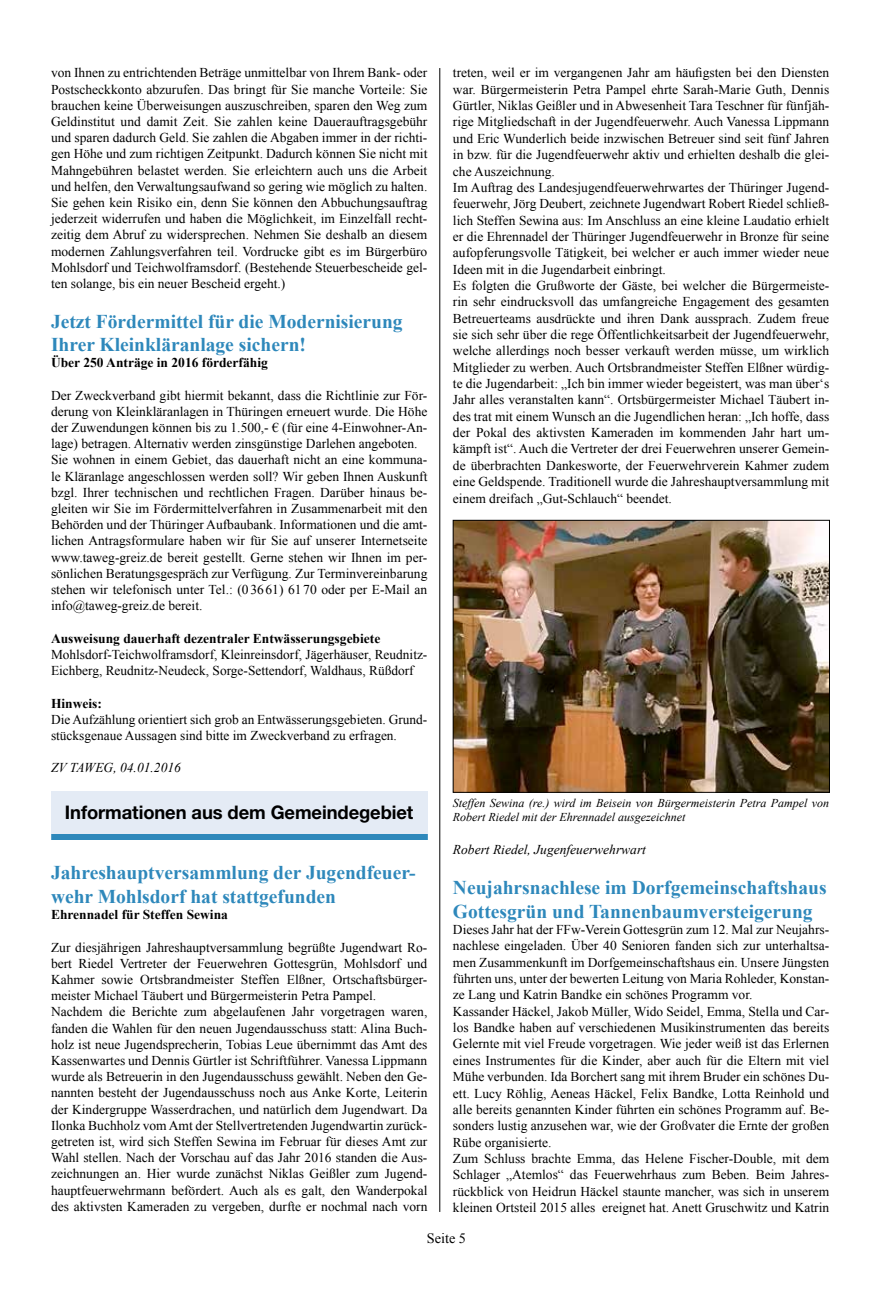
<style>
.page{position:relative;width:893px;height:1297px;background:#fff}
.page>*{position:absolute;margin:0;border:0;box-sizing:border-box;transform-origin:0 0}
.t1{font:700 19.5px/23.4px "Times New Roman";color:#2e88bb}
.t2{font:700 18.75px "Helvetica Neue LT Std";letter-spacing:-.005em;color:#000}
.t3{font:14.25px "Times New Roman";color:#000}
.t4{font:13.5px/16.2px "Times New Roman";color:#000}
.t5{font:700 13.5px "Times New Roman";color:#000}
.t6{font:italic 13.5px "Times New Roman";color:#000}
.t7{font:italic 12px/14.4px "Times New Roman";color:#000}
</style>
<div class="page">
<hr style="left:439px;top:68px;width:1px;height:1144px;background:#000">
<div style="left:51px;top:798px;width:376px;height:42px;background:#2e88bb"></div>
<div style="left:51px;top:791px;width:376px;height:43px;background:#e4ebf5"></div>
<img style="left:455px;top:522px;width:373px;height:268px">
<div style="left:453px;top:520px;width:377px;height:272px;border:1px solid #000"></div>
<p class="t4" style="left:51px;top:65px;width:378px;text-align:justify">von Ihnen zu entrichtenden Beträge unmittelbar von Ihrem Bank- oder Postscheckkonto abzurufen. Das bringt für Sie manche Vorteile: Sie brauchen keine Überweisungen auszuschreiben, sparen den Weg zum Geldinstitut und damit Zeit. Sie zahlen keine Dauerauftragsgebühr und sparen dadurch Geld. Sie zahlen die Abgaben immer in der richti&shy;gen Höhe und zum richtigen Zeitpunkt. Dadurch können Sie nicht mit Mahngebühren belastet werden. Sie erleichtern auch uns die Arbeit und helfen, den Verwaltungsaufwand so gering wie möglich zu halten.<br>Sie gehen kein Risiko ein, denn Sie können den Abbuchungsauftrag jederzeit widerrufen und haben die Möglichkeit, im Einzelfall recht&shy;zeitig dem Abruf zu widersprechen. Nehmen Sie deshalb an diesem modernen Zahlungsverfahren teil. Vordrucke gibt es im Bürgerbüro Mohlsdorf und Teichwolframsdorf. (Bestehende Steuerbescheide gel&shy;ten solange, bis ein neuer Bescheid ergeht.)</p>
<h1 class="t1" style="left:51px;top:309px;width:353px">Jetzt Fördermittel für die Modernisierung<br>Ihrer Kleinkläranlage sichern!</h1>
<p class="t5" style="left:51px;top:353px;width:218px">Über 250 Anträge in 2016 förderfähig</p>
<p class="t4" style="left:51px;top:387px;width:378px">Der Zweckverband gibt hiermit bekannt, dass die Richtlinie zur För&shy;derung von Kleinkläranlagen in Thüringen erneuert wurde. Die Höhe der Zuwendungen können bis zu 1.500,- € (für eine 4-Einwohner-An&shy;lage) betragen. Alternativ werden zinsgünstige Darlehen angeboten.<br>Sie wohnen in einem Gebiet, das dauerhaft nicht an eine kommuna&shy;le Kläranlage angeschlossen werden soll? Wir geben Ihnen Auskunft bzgl. Ihrer technischen und rechtlichen Fragen. Darüber hinaus be&shy;gleiten wir Sie im Fördermittelverfahren in Zusammenarbeit mit den Behörden und der Thüringer Aufbaubank. Informationen und die amt&shy;lichen Antragsformulare haben wir für Sie auf unserer Internetseite www.taweg-greiz.de bereit gestellt. Gerne stehen wir Ihnen im per&shy;sönlichen Beratungsgespräch zur Verfügung. Zur Terminvereinbarung stehen wir telefonisch unter Tel.: (03661) 6170 oder per E-Mail an info@taweg-greiz.de bereit.</p>
<p class="t5" style="left:51px;top:629px;width:331px">Ausweisung dauerhaft dezentraler Entwässerungsgebiete</p>
<p class="t4" style="left:51px;top:646px;width:378px">Mohlsdorf-Teichwolframsdorf, Kleinreinsdorf, Jägerhäuser, Reudnitz-<br>Eichberg, Reudnitz-Neudeck, Sorge-Settendorf, Waldhaus, Rüßdorf</p>
<p class="t5" style="left:51px;top:694px;width:53px">Hinweis:</p>
<p class="t4" style="left:51px;top:711px;width:378px">Die Aufzählung orientiert sich grob an Entwässerungsgebieten. Grund&shy;stücksgenaue Aussagen sind bitte im Zweckverband zu erfragen.</p>
<p class="t6" style="left:51px;top:759px;width:131px">ZV TAWEG, 04.01.2016</p>
<h2 class="t2" style="left:65px;top:801px;width:350px">Informationen aus dem Gemeindegebiet</h2>
<h1 class="t1" style="left:51px;top:861px;width:366px">Jahreshauptversammlung der Jugendfeuer&shy;wehr Mohlsdorf hat stattgefunden</h1>
<p class="t5" style="left:51px;top:905px;width:178px">Ehrennadel für Steffen Sewina</p>
<p class="t4" style="left:51px;top:939px;width:378px">Zur diesjährigen Jahreshauptversammlung begrüßte Jugendwart Ro&shy;bert Riedel Vertreter der Feuerwehren Gottesgrün, Mohlsdorf und Kahmer sowie Ortsbrandmeister Steffen Elßner, Ortschaftsbürger&shy;meister Michael Täubert und Bürgermeisterin Petra Pampel.<br>Nachdem die Berichte zum abgelaufenen Jahr vorgetragen waren, fanden die Wahlen für den neuen Jugendausschuss statt: Alina Buch&shy;holz ist neue Jugendsprecherin, Tobias Leue übernimmt das Amt des Kassenwartes und Dennis Gürtler ist Schriftführer. Vanessa Lippmann wurde als Betreuerin in den Jugendausschuss gewählt. Neben den Ge&shy;nannten besteht der Jugendausschuss noch aus Anke Korte, Leiterin der Kindergruppe Wasserdrachen, und natürlich dem Jugendwart. Da Ilonka Buchholz vom Amt der Stellvertretenden Jugendwartin zurück&shy;getreten ist, wird sich Steffen Sewina im Februar für dieses Amt zur Wahl stellen. Nach der Vorschau auf das Jahr 2016 standen die Aus&shy;zeichnungen an. Hier wurde zunächst Niklas Geißler zum Jugend&shy;hauptfeuerwehrmann befördert. Auch als es galt, den Wanderpokal des aktivsten Kameraden zu vergeben, durfte er nochmal nach vorn</p>
<p class="t4" style="left:453px;top:64px;width:378px">treten, weil er im vergangenen Jahr am häufigsten bei den Diensten war. Bürgermeisterin Petra Pampel ehrte Sarah-Marie Guth, Dennis Gürtler, Niklas Geißler und in Abwesenheit Tara Teschner für fünfjäh&shy;rige Mitgliedschaft in der Jugendfeuerwehr. Auch Vanessa Lippmann und Eric Wunderlich beide inzwischen Betreuer sind seit fünf Jahren in bzw. für die Jugendfeuerwehr aktiv und erhielten deshalb die glei&shy;che Auszeichnung.<br>Im Auftrag des Landesjugendfeuerwehrwartes der Thüringer Jugend&shy;feuerwehr, Jörg Deubert, zeichnete Jugendwart Robert Riedel schließ&shy;lich Steffen Sewina aus: Im Anschluss an eine kleine Laudatio erhielt er die Ehrennadel der Thüringer Jugendfeuerwehr in Bronze für seine aufopferungsvolle Tätigkeit, bei welcher er auch immer wieder neue Ideen mit in die Jugendarbeit einbringt.<br>Es folgten die Grußworte der Gäste, bei welcher die Bürgermeiste&shy;rin sehr eindrucksvoll das umfangreiche Engagement des gesamten Betreuerteams ausdrückte und ihren Dank aussprach. Zudem freue sie sich sehr über die rege Öffentlichkeitsarbeit der Jugendfeuerwehr, welche allerdings noch besser verkauft werden müsse, um wirklich Mitglieder zu werben. Auch Ortsbrandmeister Steffen Elßner würdig&shy;te die Jugendarbeit: „Ich bin immer wieder begeistert, was man über‘s Jahr alles veranstalten kann“. Ortsbürgermeister Michael Täubert in&shy;des trat mit einem Wunsch an die Jugendlichen heran: „Ich hoffe, dass der Pokal des aktivsten Kameraden im kommenden Jahr hart um&shy;kämpft ist“. Auch die Vertreter der drei Feuerwehren unserer Gemein&shy;de überbrachten Dankesworte, der Feuerwehrverein Kahmer zudem eine Geldspende. Traditionell wurde die Jahreshauptversammlung mit einem dreifach „Gut-Schlauch“ beendet.</p>
<p class="t7" style="left:453px;top:795px;width:378px">Steffen Sewina (re.) wird im Beisein von Bürgermeisterin Petra Pampel von<br>Robert Riedel mit der Ehrennadel ausgezeichnet</p>
<p class="t6" style="left:453px;top:840px;width:195px">Robert Riedel, Jugenfeuerwehrwart</p>
<h1 class="t1" style="left:453px;top:875px;width:375px">Neujahrsnachlese im Dorfgemeinschaftshaus<br>Gottesgrün und Tannenbaumversteigerung</h1>
<p class="t4" style="left:453px;top:921px;width:378px">Dieses Jahr hat der FFw-Verein Gottesgrün zum 12. Mal zur Neujahrs&shy;nachlese eingeladen. Über 40 Senioren fanden sich zur unterhaltsa&shy;men Zusammenkunft im Dorfgemeinschaftshaus ein. Unsere Jüngsten führten uns, unter der bewerten Leitung von Maria Rohleder, Konstan&shy;ze Lang und Katrin Bandke ein schönes Programm vor.<br>Kassander Häckel, Jakob Müller, Wido Seidel, Emma, Stella und Car&shy;los Bandke haben auf verschiedenen Musikinstrumenten das bereits Gelernte mit viel Freude vorgetragen. Wie jeder weiß ist das Erlernen eines Instrumentes für die Kinder, aber auch für die Eltern mit viel Mühe verbunden. Ida Borchert sang mit ihrem Bruder ein schönes Du&shy;ett. Lucy Röhlig, Aeneas Häckel, Felix Bandke, Lotta Reinhold und alle bereits genannten Kinder führten ein schönes Programm auf. Be&shy;sonders lustig anzusehen war, wie der Großvater die Ernte der großen Rübe organisierte.<br>Zum Schluss brachte Emma, das Helene Fischer-Double, mit dem Schlager „Atemlos“ das Feuerwehrhaus zum Beben. Beim Jahres&shy;rückblick von Heidrun Häckel staunte mancher, was sich in unserem kleinen Ortsteil 2015 alles ereignet hat. Anett Gruschwitz und Katrin</p>
<p class="t3" style="left:427px;top:1229px;width:41px">Seite 5</p>
</div>
